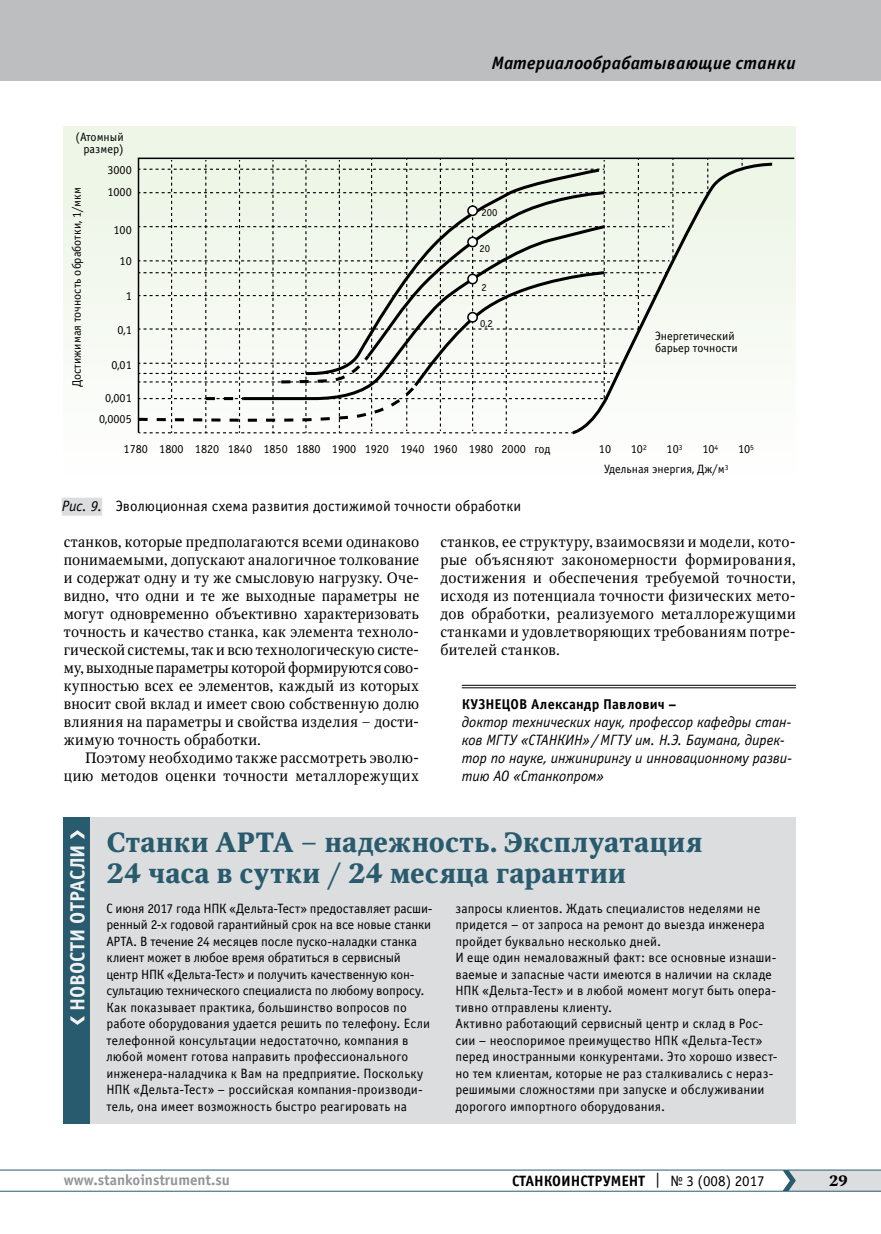
<style>
.page{position:relative;width:881px;height:1234px;background:#fff}
.page>*{position:absolute;margin:0;border:0;box-sizing:border-box;transform-origin:0 0}
.t1{font:700 27.75px/31.5px "Octava";letter-spacing:.01em;color:#285b6e}
.t2{font:700 20.4px "Officina Sans C";color:#f1f1f2}
.t3{font:italic 700 18px "Officina Sans C";letter-spacing:.015em;color:#000}
.t4{font:15px/18px "Octava";letter-spacing:.025em;color:#000;text-align:justify}
.t5{font:italic 15px/18px "Officina Sans C";letter-spacing:-.005em;color:#000}
.t6{font:15px "Officina Sans C";letter-spacing:.005em;color:#000}
.t7{font:700 15px "Officina Sans C";color:#000}
.t8{font:700 15px "Officina Sans C";color:#939598}
.t9{font:700 15px "Octava";color:#000}
.t10{font:700 14.25px "Officina Sans C";letter-spacing:.015em;color:#000}
.t11{font:13.5px/16.5px "Officina Sans C";letter-spacing:.005em;color:#000}
.t12{font:12.15px/12.1px "Officina Sans C";color:#000}
.t13{font:10.65px "Officina Sans C";color:#000}
.s1{font-style:italic}
.s2{font-weight:400}
</style>
<div class="page">
<hr style="left:0;top:1190px;width:880px;height:1px;background:#285b6e">
<hr style="left:0;top:1169px;width:880px;height:1px;background:#285b6e">
<svg style="left:782px;top:1169px;width:98px;height:21px;background:#cbd1d4"></svg>
<div style="left:0;top:0;width:880px;height:81px;background:#bcbec0"></div>
<hr style="left:461px;top:685px;width:334px;height:1px;background:#000">
<hr style="left:461px;top:687px;width:334px;height:1px;background:#000">
<div style="left:64px;top:126px;width:731px;height:349px;background:#f7faf4"></div>
<div style="left:62px;top:497px;width:40px;height:18px;background:#dcddde"></div>
<svg style="left:137px;top:157px;width:657px;height:277px"></svg>
<svg style="left:135px;top:158px;width:573px;height:275px"></svg>
<div style="left:468px;top:206px;width:9px;height:9px;background:#fff;border-radius:50%"></div>
<div style="left:467px;top:205px;width:11px;height:11px;border:2px solid #000;border-radius:50%"></div>
<div style="left:468px;top:274px;width:9px;height:9px;background:#fff;border-radius:50%"></div>
<div style="left:467px;top:273px;width:11px;height:11px;border:2px solid #000;border-radius:50%"></div>
<div style="left:468px;top:312px;width:9px;height:10px;background:#fff;border-radius:50%"></div>
<div style="left:467px;top:312px;width:11px;height:10px;border:2px solid #000;border-radius:50%"></div>
<div style="left:468px;top:237px;width:9px;height:9px;background:#fff;border-radius:50%"></div>
<div style="left:467px;top:236px;width:11px;height:11px;border:2px solid #000;border-radius:50%"></div>
<svg style="left:569px;top:160px;width:205px;height:275px"></svg>
<div style="left:64px;top:817px;width:731px;height:306px;background:#dcddde"></div>
<div style="left:64px;top:817px;width:26px;height:306px;background:#285b6e"></div>
<svg style="left:70px;top:1016px;width:14px;height:8px"></svg>
<svg style="left:70px;top:830px;width:14px;height:8px"></svg>
<p class="t12" style="left:75px;top:131px;width:50px;text-align:right">(Атомный размер)</p>
<p class="t12" style="left:71px;top:387px;width:201px;rotate:-90deg">Достижимая точность обработки, 1/мкм</p>
<p class="t12" style="left:107px;top:160px;width:26px;line-height:21.3px">3000<br>1000</p>
<p class="t12" style="left:113px;top:223px;width:20px">100</p>
<p class="t12" style="left:120px;top:255px;width:14px">10</p>
<p class="t12" style="left:126px;top:290px;width:8px">1</p>
<p class="t12" style="left:117px;top:324px;width:16px">0,1</p>
<p class="t12" style="left:111px;top:358px;width:22px">0,01</p>
<p class="t12" style="left:99px;top:387px;width:34px;line-height:21.3px;text-align:center">0,001<br>0,0005</p>
<h3 class="t3" style="left:491px;top:53px;width:305px">Материалообрабатывающие станки</h3>
<p class="t13" style="left:481px;top:207px;width:17px">200</p>
<p class="t13" style="left:479px;top:242px;width:12px">20</p>
<p class="t13" style="left:481px;top:281px;width:7px">2</p>
<p class="t13" style="left:480px;top:317px;width:14px">0,2</p>
<p class="t12" style="left:654px;top:330px;width:84px">Энергетический барьер точности</p>
<p class="t12" style="left:124px;top:442px;width:428px">1780 1800 1820 1840 1850 1880 1900 1920 1940 1960 1980 2000 год</p>
<p class="t6" style="left:62px;top:498px;width:461px"><span class="s1">Рис. 9.</span> Эволюционная схема развития достижимой точности обработки</p>
<p class="t12" style="left:598px;top:442px;width:14px">10</p>
<p class="t12" style="left:630px;top:442px;width:17px">10<sup>2</sup></p>
<p class="t12" style="left:666px;top:442px;width:17px">10<sup>3</sup></p>
<p class="t12" style="left:702px;top:442px;width:17px">10<sup>4</sup></p>
<p class="t12" style="left:737px;top:442px;width:17px">10<sup>5</sup></p>
<p class="t12" style="left:604px;top:463px;width:126px">Удельная энергия, Дж/м<sup>3</sup></p>
<p class="t4" style="left:64px;top:533px;width:357px">станков, которые предполагаются всеми одинаково понимаемыми, допускают аналогичное толкование и содержат одну и ту же смысловую нагрузку. Оче&shy;видно, что одни и те же выходные параметры не могут одновременно объективно характеризовать точность и качество станка, как элемента техноло&shy;гической системы, так и всю технологическую систе&shy;му, выходные параметры которой формируются сово&shy;купностью всех ее элементов, каждый из которых вносит свой вклад и имеет свою собственную долю влияния на параметры и свойства изделия – дости&shy;жимую точность обработки.</p>
<p class="t4" style="left:64px;top:749px;width:357px;text-align:right">Поэтому необходимо также рассмотреть эволю&shy;цию методов оценки точности металлорежущих</p>
<p class="t4" style="left:440px;top:533px;width:357px">станков, ее структуру, взаимосвязи и модели, кото&shy;рые объясняют закономерности формирования, достижения и обеспечения требуемой точности, исходя из потенциала точности физических мето&shy;дов обработки, реализуемого металлорежущими станками и удовлетворяющих требованиям потре&shy;бителей станков.</p>
<p class="t10" style="left:461px;top:696px;width:9px">КУЗНЕ</p>
<p class="t10" style="left:501px;top:696px;width:176px">ЦОВ Александр Павлович –</p>
<p class="t5" style="left:461px;top:713px;width:331px">доктор технических наук, профессор кафедры стан&shy;ков МГТУ «Станкин»/МГТУ им. Н.Э. Баумана, дирек&shy;тор по науке, инжинирингу и инновационному разви&shy;тию АО «Станкопром»</p>
<h2 class="t2" style="left:66px;top:1010px;width:164px;rotate:-90deg">НОВОСТИ ОТРАСЛИ</h2>
<h1 class="t1" style="left:106px;top:826px;width:597px">Станки АРТА − надежность. Эксплуатация<br>24 часа в сутки / 24 месяца гарантии</h1>
<p class="t11" style="left:106px;top:899px;width:327px">C июня 2017 года НПК «Дельта-Тест» предоставляет расши&shy;ренный 2-х годовой гарантийный срок на все новые станки АРТА. В течение 24 месяцев после пуско-наладки станка клиент может в любое время обратиться в сервисный центр НПК «Дельта-Тест» и получить качественную кон&shy;сультацию технического специалиста по любому вопросу.<br>Как показывает практика, большинство вопросов по работе оборудования удается решить по телефону. Если телефонной консультации недостаточно, компания в любой момент готова направить профессионального инженера-наладчика к Вам на предприятие. Поскольку НПК «Дельта-Тест» – российская компания-производи&shy;тель, она имеет возможность быстро реагировать на</p>
<p class="t11" style="left:455px;top:899px;width:324px">запросы клиентов. Ждать специалистов неделями не придется – от запроса на ремонт до выезда инженера пройдет буквально несколько дней.<br>И еще один немаловажный факт: все основные изнаши&shy;ваемые и запасные части имеются в наличии на складе НПК «Дельта-Тест» и в любой момент могут быть опера&shy;тивно отправлены клиенту.<br>Активно работающий сервисный центр и склад в Рос&shy;сии – неоспоримое преимущество НПК «Дельта-Тест» перед иностранными конкурентами. Это хорошо извест&shy;но тем клиентам, которые не раз сталкивались с нераз&shy;решимыми сложностями при запуске и обслуживании дорогого импортного оборудования.</p>
<p class="t8" style="left:64px;top:1171px;width:168px">www.stankoinstrument.su</p>
<p class="t7" style="left:512px;top:1171px;width:254px">СТАНКОИНСТРУМЕНТ <span class="s2">| № 3 (008) 2017</span></p>
<p class="t9" style="left:828px;top:1170px;width:20px">29</p>
</div>
